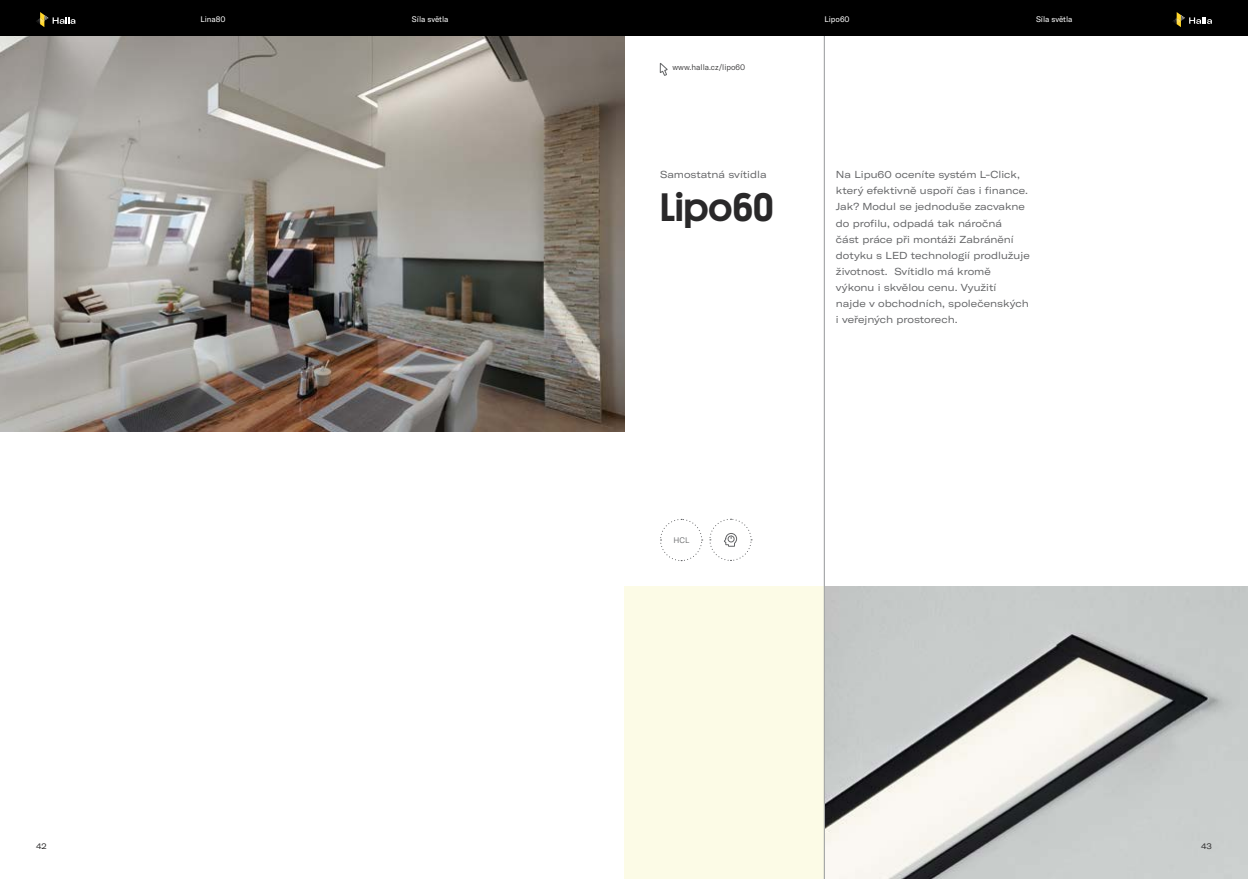
<style>
.page{position:relative;width:1248px;height:879px;background:#fff}
.page>*{position:absolute;margin:0;border:0;box-sizing:border-box;transform-origin:0 0}
.t1{font:500 40px "Platform";color:#292829}
.t2{font:expanded 10px/16px "GT America";color:#636466}
.t3{font:8px "GT America";color:#fff}
.t4{font:300 8px "GT America";color:#292829}
.t5{font:expanded 8px "GT America";color:#292829}
.t6{font:300 8px "GT America";color:#636466}
</style>
<div class="page">
<img style="left:825px;top:586px;width:422px;height:293px">
<div style="left:0;top:0;width:1247px;height:36px;background:#000"></div>
<svg style="left:36px;top:12px;width:39px;height:15px"></svg>
<svg style="left:1173px;top:12px;width:38px;height:15px"></svg>
<img style="left:0;top:36px;width:624px;height:396px">
<svg style="left:659px;top:63px;width:8px;height:13px"></svg>
<div style="left:624px;top:586px;width:200px;height:293px;background:#fcfbe6"></div>
<hr style="left:824px;top:36px;width:1px;height:843px;background:#95979a">
<svg style="left:660px;top:518px;width:42px;height:44px"></svg>
<svg style="left:709px;top:518px;width:43px;height:43px"></svg>
<p class="t3" style="left:200px;top:14px;width:27px">Lina80</p>
<p class="t3" style="left:824px;top:14px;width:27px">Lipo60</p>
<p class="t3" style="left:412px;top:14px;width:38px">Síla světla</p>
<p class="t3" style="left:1035px;top:14px;width:38px">Síla světla</p>
<p class="t4" style="left:672px;top:62px;width:74px">www.halla.cz/lipo60</p>
<p class="t2" style="left:660px;top:167px;width:108px">Samostatná svítidla</p>
<h1 class="t1" style="left:660px;top:178px;width:115px">Lipo60</h1>
<p class="t2" style="left:835px;top:167px;width:195px">Na Lipu60 oceníte systém L-Click, který efektivně uspoří čas i finance.<br>Jak? Modul se jednoduše zacvakne do profilu, odpadá tak náročná<br>část práce při montáži Zabránění dotyku s LED technologií prodlužuje životnost. Svítidlo má kromě výkonu i skvělou cenu. Využití<br>najde v obchodních, společenských i veřejných prostorech.</p>
<p class="t6" style="left:673px;top:536px;width:17px">HCL</p>
<p class="t5" style="left:36px;top:842px;width:12px">42</p>
<p class="t5" style="left:1200px;top:842px;width:12px">43</p>
</div>
